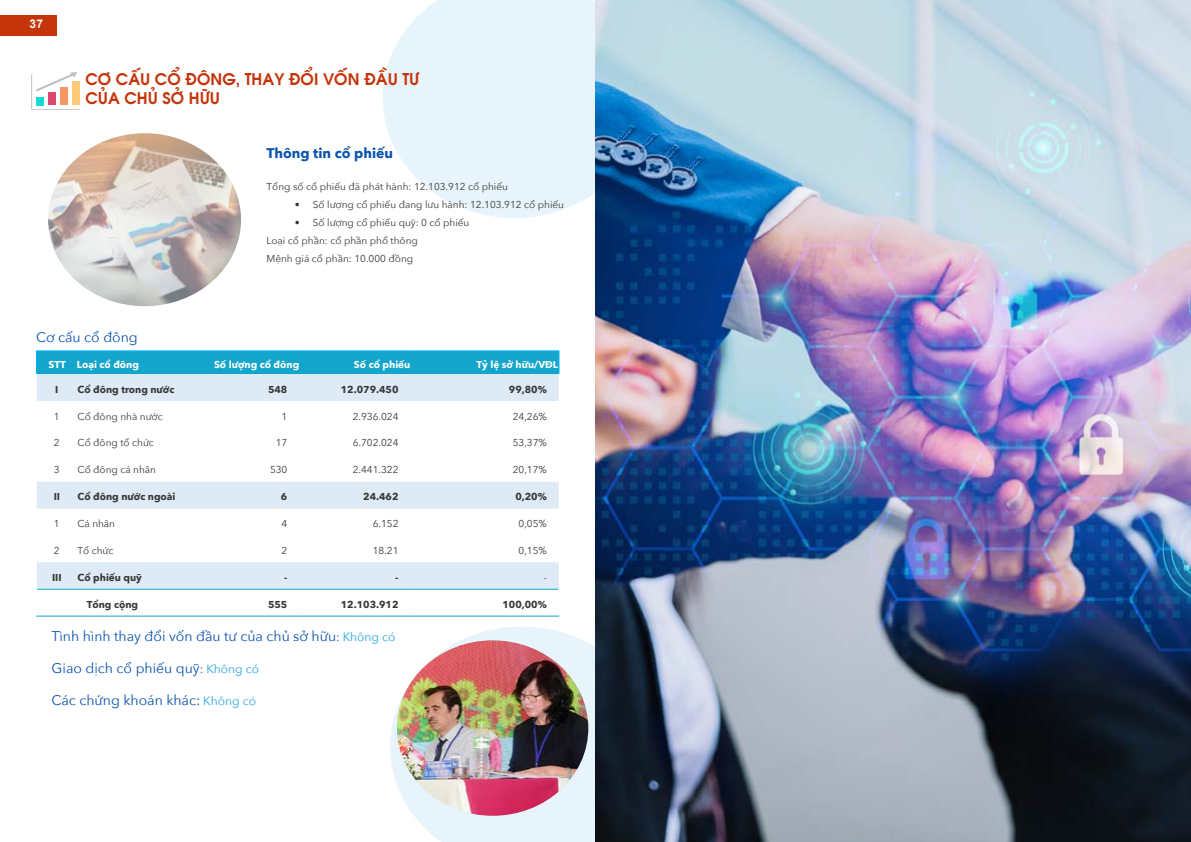
<style>
.page{position:relative;width:1191px;height:842px;background:#fff}
.page>*{position:absolute;margin:0;border:0;box-sizing:border-box;transform-origin:0 0}
.t1{font:16px/19.2px "SVN Avobold";color:#c5350b}
.t2{font:14px "Avenir Next";color:#0b53ad}
.t3{font:700 14px "Avenir Next";color:#0b53ad}
.t4{font:700 12px "Arial";color:#f8f9f9}
.t5{font:10px/18px "Avenir Next";color:#383838}
.t6{font:700 10px "Avenir Next";color:#383838}
.t7{font:700 10px "Avenir Next";color:#fff}
.s1{font-size:12px}
.s2{font-size:12px;color:#29a6e0}
</style>
<div class="page">
<div style="left:0;top:15px;width:56px;height:21px;background:#c5350b"></div>
<svg style="left:390px;top:626px;width:205px;height:216px;fill:#e7f4fb"></svg>
<img style="left:397px;top:640px;width:191px;height:176px">
<svg style="left:383px;top:0;width:212px;height:218px;background:#e9f5fb"></svg>
<img style="left:595px;top:0;width:596px;height:842px">
<svg style="left:37px;top:374px;width:522px;height:215px"></svg>
<hr style="left:36px;top:350px;width:41px;height:2px;background:#00b0f0">
<hr style="left:77px;top:350px;width:111px;height:2px;background:#00b0f0">
<hr style="left:188px;top:350px;width:111px;height:2px;background:#00b0f0">
<hr style="left:299px;top:350px;width:111px;height:2px;background:#00b0f0">
<hr style="left:410px;top:350px;width:149px;height:2px;background:#00b0f0">
<div style="left:36px;top:351px;width:523px;height:23px;background:#13a5cc"></div>
<hr style="left:37px;top:589px;width:40px;height:1px;background:#13a5cc">
<hr style="left:77px;top:589px;width:111px;height:1px;background:#13a5cc">
<hr style="left:188px;top:589px;width:111px;height:1px;background:#13a5cc">
<hr style="left:299px;top:589px;width:111px;height:1px;background:#13a5cc">
<hr style="left:410px;top:589px;width:148px;height:1px;background:#13a5cc">
<hr style="left:36px;top:616px;width:41px;height:1px;background:#13a5cc">
<hr style="left:77px;top:616px;width:111px;height:1px;background:#13a5cc">
<hr style="left:188px;top:616px;width:111px;height:1px;background:#13a5cc">
<hr style="left:299px;top:616px;width:111px;height:1px;background:#13a5cc">
<hr style="left:410px;top:616px;width:149px;height:1px;background:#13a5cc">
<svg style="left:31px;top:72px;width:48px;height:38px"></svg>
<img style="left:48px;top:133px;width:193px;height:173px">
<p class="t4" style="left:30px;top:16px;width:15px">37</p>
<h1 class="t1" style="left:85px;top:67px;width:335px">CƠ CẤU CỔ ĐÔNG, THAY ĐỔI VỐN ĐẦU TƯ<br>CỦA CHỦ SỞ HỮU</h1>
<h2 class="t3" style="left:266px;top:141px;width:128px">Thông tin cổ phiếu</h2>
<p class="t5" style="left:266px;top:177px;width:243px">Tổng số cổ phiếu đã phát hành: 12.103.912 cổ phiếu</p>
<p class="t5" style="left:295px;top:195px;width:271px">• Số lượng cổ phiếu đang lưu hành: 12.103.912 cổ phiếu</p>
<p class="t5" style="left:266px;top:213px;width:204px;text-indent:28px">• Số lượng cổ phiếu quỹ: 0 cổ phiếu<br>Loại cổ phần: cổ phần phổ thông<br>Mệnh giá cổ phần: 10.000 đồng</p>
<h2 class="t2" style="left:36px;top:325px;width:103px">Cơ cấu cổ đông</h2>
<p class="t7" style="left:49px;top:355px;width:92px">STT Loại cổ đông</p>
<p class="t7" style="left:214px;top:355px;width:87px">Số lượng cổ đông</p>
<p class="t7" style="left:354px;top:355px;width:58px">Số cổ phiếu</p>
<p class="t7" style="left:476px;top:355px;width:83px">Tỷ lệ sở hữu/VĐL</p>
<p class="t6" style="left:55px;top:380px;width:5px">I</p>
<p class="t6" style="left:77px;top:380px;width:98px">Cổ đông trong nước</p>
<p class="t6" style="left:268px;top:380px;width:21px">548</p>
<p class="t6" style="left:341px;top:380px;width:59px">12.079.450</p>
<p class="t6" style="left:509px;top:380px;width:39px">99,80%</p>
<p class="t5" style="left:54px;top:407px;width:7px">1</p>
<p class="t5" style="left:77px;top:407px;width:87px">Cổ đông nhà nước</p>
<p class="t5" style="left:282px;top:407px;width:7px">1</p>
<p class="t5" style="left:353px;top:407px;width:47px">2.936.024</p>
<p class="t5" style="left:513px;top:407px;width:36px">24,26%</p>
<p class="t5" style="left:54px;top:433px;width:7px">2</p>
<p class="t5" style="left:77px;top:433px;width:78px">Cổ đông tổ chức</p>
<p class="t5" style="left:276px;top:433px;width:13px">17</p>
<p class="t5" style="left:353px;top:433px;width:47px">6.702.024</p>
<p class="t5" style="left:513px;top:433px;width:36px">53,37%</p>
<p class="t5" style="left:54px;top:460px;width:7px">3</p>
<p class="t5" style="left:77px;top:460px;width:80px">Cổ đông cá nhân</p>
<p class="t5" style="left:270px;top:460px;width:19px">530</p>
<p class="t5" style="left:353px;top:460px;width:47px">2.441.322</p>
<p class="t5" style="left:513px;top:460px;width:36px">20,17%</p>
<p class="t6" style="left:54px;top:488px;width:8px">II</p>
<p class="t6" style="left:77px;top:488px;width:100px">Cổ đông nước ngoài</p>
<p class="t6" style="left:281px;top:488px;width:8px">6</p>
<p class="t6" style="left:363px;top:488px;width:37px">24.462</p>
<p class="t6" style="left:515px;top:488px;width:33px">0,20%</p>
<p class="t5" style="left:54px;top:514px;width:7px">1</p>
<p class="t5" style="left:77px;top:514px;width:39px">Cá nhân</p>
<p class="t5" style="left:282px;top:514px;width:7px">4</p>
<p class="t5" style="left:373px;top:514px;width:27px">6.152</p>
<p class="t5" style="left:518px;top:514px;width:30px">0,05%</p>
<p class="t5" style="left:54px;top:541px;width:7px">2</p>
<p class="t5" style="left:77px;top:541px;width:38px">Tổ chức</p>
<p class="t5" style="left:282px;top:541px;width:7px">2</p>
<p class="t5" style="left:373px;top:541px;width:27px">18.21</p>
<p class="t5" style="left:518px;top:541px;width:30px">0,15%</p>
<p class="t6" style="left:52px;top:569px;width:11px">III</p>
<p class="t6" style="left:77px;top:569px;width:66px">Cổ phiếu quỹ</p>
<p class="t6" style="left:284px;top:569px;width:5px">-</p>
<p class="t6" style="left:395px;top:569px;width:5px">-</p>
<p class="t5" style="left:543px;top:568px;width:5px">-</p>
<p class="t6" style="left:87px;top:595px;width:53px">Tổng cộng</p>
<p class="t6" style="left:268px;top:595px;width:21px">555</p>
<p class="t6" style="left:341px;top:595px;width:59px">12.103.912</p>
<p class="t6" style="left:502px;top:595px;width:46px">100,00%</p>
<h2 class="t2" style="left:52px;top:624px;width:345px">Tình hình thay đổi vốn đầu tư của chủ sở hữu<span class="s1">:</span> <span class="s2">Không có</span></h2>
<h2 class="t2" style="left:52px;top:656px;width:209px">Giao dịch cổ phiếu quỹ<span class="s1">:</span> <span class="s2">Không có</span></h2>
<h2 class="t2" style="left:52px;top:688px;width:206px">Các chứng khoán khác: <span class="s2">Không có</span></h2>
</div>
